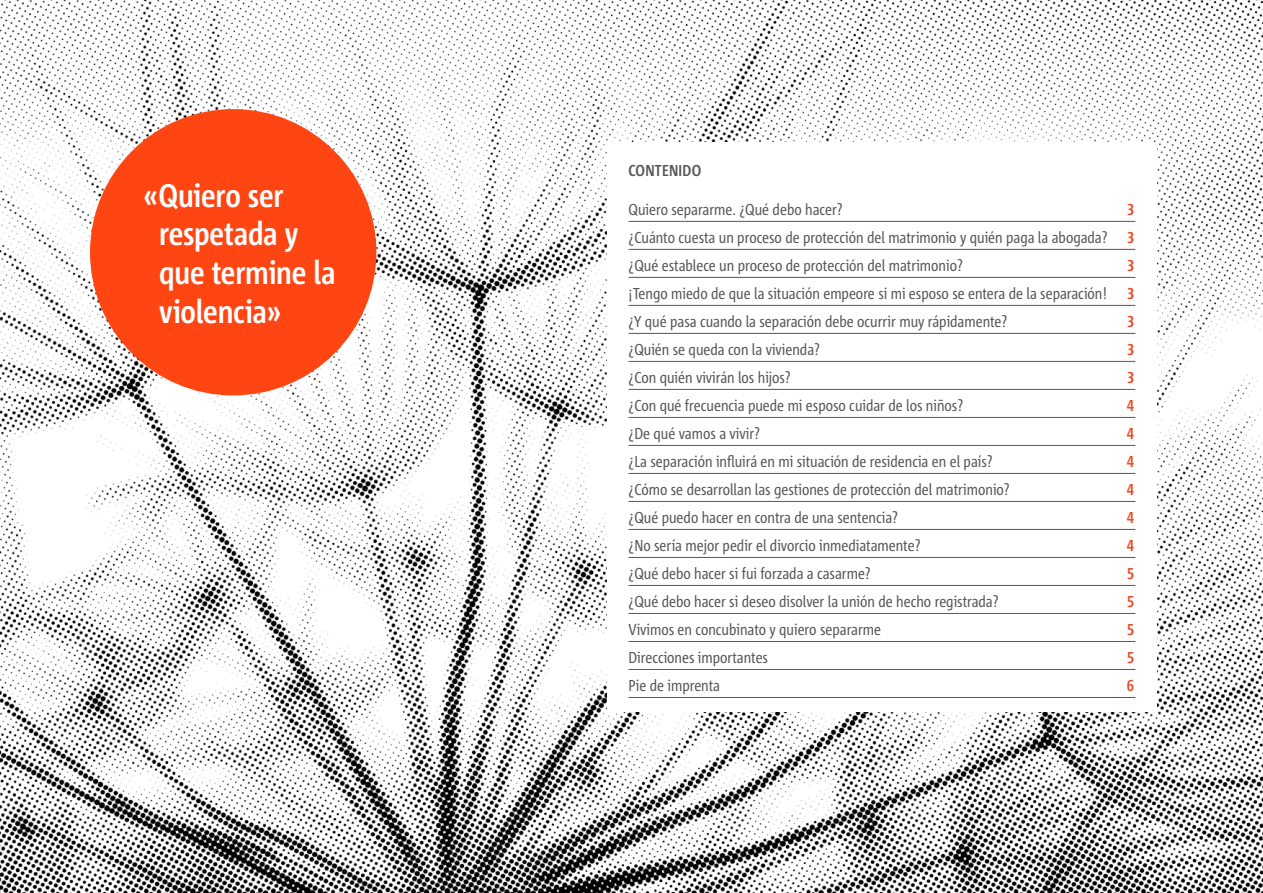
<style>
.page{position:relative;width:1263px;height:893px;background:#fff}
.page>*{position:absolute;margin:0;border:0;box-sizing:border-box;transform-origin:0 0}
.t1{font:700 32.4px/38.8px "Corpid Cd LF";letter-spacing:-.005em;color:#fff}
.t2{font:15.75px "Corpid Cd LF";color:#575756}
.t3{font:700 15.75px "Corpid Cd LF";color:#e94a26}
.t4{font:700 15.75px "Corpid Cd LF";letter-spacing:.015em;color:#575756}
</style>
<div class="page">
<img style="left:0;top:0;width:1263px;height:893px">
<div style="left:607px;top:142px;width:550px;height:570px;background:#fff"></div>
<hr style="left:628px;top:221px;width:507px;height:1px;background:#575756">
<hr style="left:628px;top:249px;width:507px;height:1px;background:#575756">
<hr style="left:628px;top:277px;width:507px;height:1px;background:#575756">
<hr style="left:628px;top:305px;width:507px;height:1px;background:#575756">
<hr style="left:628px;top:333px;width:507px;height:1px;background:#575756">
<hr style="left:628px;top:361px;width:507px;height:1px;background:#575756">
<hr style="left:628px;top:389px;width:507px;height:1px;background:#575756">
<hr style="left:628px;top:417px;width:507px;height:1px;background:#575756">
<hr style="left:628px;top:445px;width:507px;height:1px;background:#575756">
<hr style="left:628px;top:473px;width:507px;height:1px;background:#575756">
<hr style="left:628px;top:501px;width:507px;height:1px;background:#575756">
<hr style="left:628px;top:529px;width:507px;height:1px;background:#575756">
<hr style="left:628px;top:557px;width:507px;height:1px;background:#575756">
<hr style="left:628px;top:585px;width:507px;height:1px;background:#575756">
<hr style="left:628px;top:613px;width:507px;height:1px;background:#575756">
<hr style="left:628px;top:641px;width:507px;height:1px;background:#575756">
<hr style="left:628px;top:669px;width:507px;height:1px;background:#575756">
<hr style="left:628px;top:697px;width:507px;height:1px;background:#575756">
<div style="left:90px;top:109px;width:286px;height:286px;background:#ff4612;border-radius:50%"></div>
<h1 class="t1" style="left:159px;top:176px;width:178px;text-indent:-15px">«Quiero ser respetada y que termine la violencia»</h1>
<p class="t4" style="left:628px;top:162px;width:74px">CONTENIDO</p>
<p class="t2" style="left:628px;top:201px;width:216px">Quiero separarme. ¿Qué debo hacer?</p>
<p class="t3" style="left:1127px;top:201px;width:8px">3</p>
<p class="t2" style="left:628px;top:229px;width:481px">¿Cuánto cuesta un proceso de protección del matrimonio y quién paga la abogada?</p>
<p class="t3" style="left:1127px;top:229px;width:8px">3</p>
<p class="t2" style="left:628px;top:257px;width:336px">¿Qué establece un proceso de protección del matrimonio?</p>
<p class="t3" style="left:1127px;top:257px;width:8px">3</p>
<p class="t2" style="left:628px;top:285px;width:480px">¡Tengo miedo de que la situación empeore si mi esposo se entera de la separación!</p>
<p class="t3" style="left:1127px;top:285px;width:8px">3</p>
<p class="t2" style="left:628px;top:313px;width:380px">¿Y qué pasa cuando la separación debe ocurrir muy rápidamente?</p>
<p class="t3" style="left:1127px;top:313px;width:8px">3</p>
<p class="t2" style="left:628px;top:341px;width:193px">¿Quién se queda con la vivienda?</p>
<p class="t3" style="left:1127px;top:341px;width:8px">3</p>
<p class="t2" style="left:628px;top:369px;width:164px">¿Con quién vivirán los hijos?</p>
<p class="t3" style="left:1127px;top:369px;width:8px">3</p>
<p class="t2" style="left:628px;top:397px;width:336px">¿Con qué frecuencia puede mi esposo cuidar de los niños?</p>
<p class="t3" style="left:1127px;top:397px;width:9px">4</p>
<p class="t2" style="left:628px;top:425px;width:133px">¿De qué vamos a vivir?</p>
<p class="t3" style="left:1127px;top:425px;width:9px">4</p>
<p class="t2" style="left:628px;top:453px;width:366px">¿La separación influirá en mi situación de residencia en el país?</p>
<p class="t3" style="left:1127px;top:453px;width:9px">4</p>
<p class="t2" style="left:628px;top:481px;width:383px">¿Cómo se desarrollan las gestiones de protección del matrimonio?</p>
<p class="t3" style="left:1127px;top:481px;width:9px">4</p>
<p class="t2" style="left:628px;top:509px;width:271px">¿Qué puedo hacer en contra de una sentencia?</p>
<p class="t3" style="left:1127px;top:509px;width:9px">4</p>
<p class="t2" style="left:628px;top:537px;width:293px">¿No sería mejor pedir el divorcio inmediatamente?</p>
<p class="t3" style="left:1127px;top:537px;width:9px">4</p>
<p class="t2" style="left:628px;top:565px;width:244px">¿Qué debo hacer si fui forzada a casarme?</p>
<p class="t3" style="left:1127px;top:565px;width:8px">5</p>
<p class="t2" style="left:628px;top:593px;width:372px">¿Qué debo hacer si deseo disolver la unión de hecho registrada?</p>
<p class="t3" style="left:1127px;top:593px;width:8px">5</p>
<p class="t2" style="left:628px;top:621px;width:254px">Vivimos en concubinato y quiero separarme</p>
<p class="t3" style="left:1127px;top:621px;width:8px">5</p>
<p class="t2" style="left:628px;top:649px;width:141px">Direcciones importantes</p>
<p class="t3" style="left:1127px;top:649px;width:8px">5</p>
<p class="t2" style="left:628px;top:677px;width:93px">Pie de imprenta</p>
<p class="t3" style="left:1127px;top:677px;width:9px">6</p>
</div>
